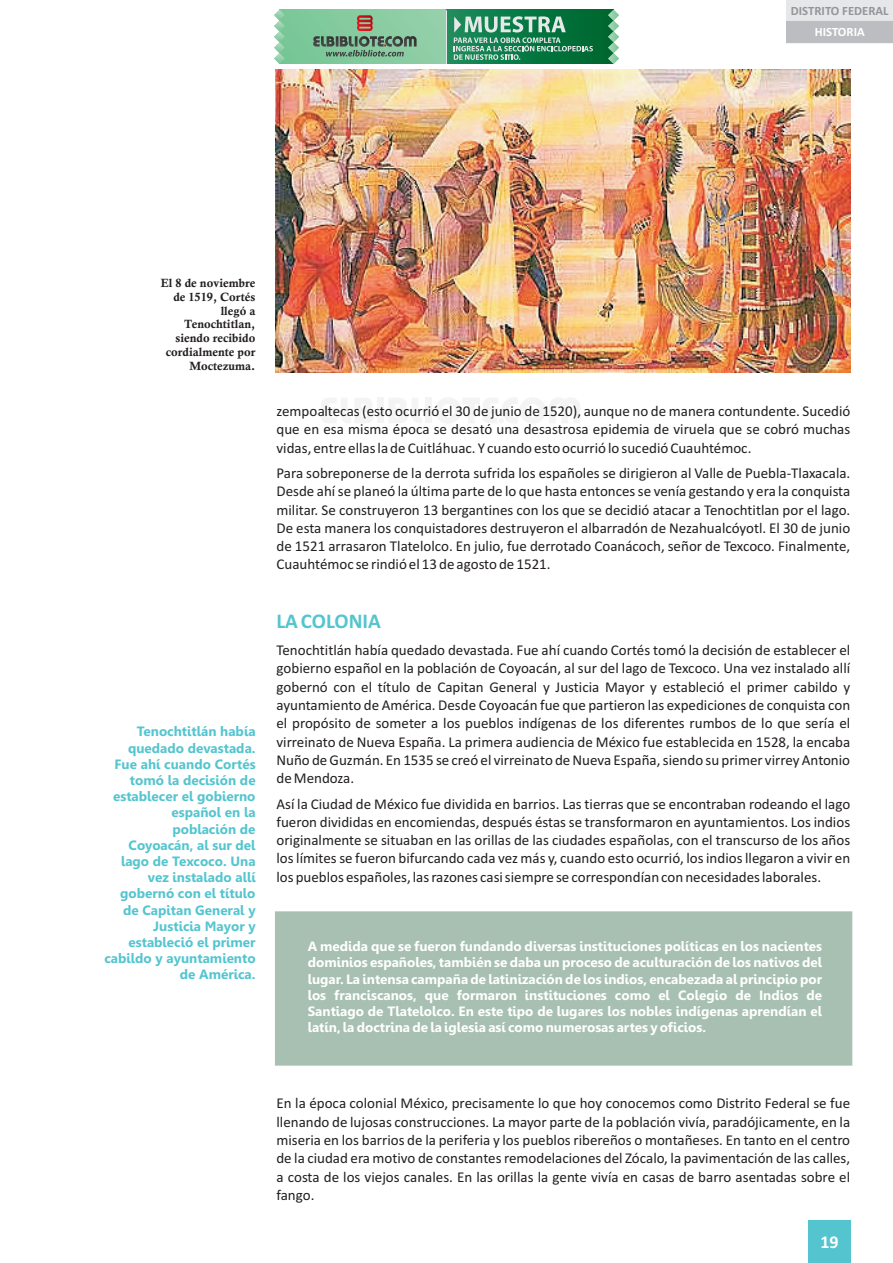
<style>
.page{position:relative;width:893px;height:1263px;background:#fff}
.page>*{position:absolute;margin:0;border:0;box-sizing:border-box;transform-origin:0 0}
.t1{font:700 21px "Calibri";color:#54c5cf}
.t2{font:700 18px "Calibri";color:#fff}
.t3{font:15px/18.3px "Calibri";color:#231f20;text-align:justify}
.t4{font:700 13.5px/16.2px "Gisha";color:#fff;text-align:justify}
.t5{font:700 13.5px/16.2px "Gisha";color:#54c5cf;text-align:right}
.t6{font:700 12.75px "Calibri";color:#939598}
.t7{font:700 12.75px "Calibri";color:#fff}
.t8{font:700 12px/13.8px "Calis MT Bol";color:#231f20;text-align:right}
</style>
<div class="page">
<div style="left:786px;top:0;width:107px;height:22px;background:#e6e7e9"></div>
<div style="left:786px;top:21px;width:107px;height:22px;background:#bcbdc0"></div>
<div style="left:808px;top:1220px;width:42px;height:43px;background:#54c5cf"></div>
<img style="left:276px;top:70px;width:574px;height:303px">
<div style="left:275px;top:912px;width:577px;height:153px;background:#a7c0b1"></div>
<svg style="left:285px;top:10px;width:161px;height:54px;background:#85cba0"></svg>
<svg style="left:321px;top:398px;width:53px;height:25px"></svg>
<div style="left:377px;top:398px;width:7px;height:25px;background:#f4f4f4"></div>
<svg style="left:389px;top:398px;width:33px;height:25px"></svg>
<div style="left:425px;top:398px;width:7px;height:25px;background:#f4f4f4"></div>
<svg style="left:435px;top:398px;width:145px;height:25px"></svg>
<div style="left:446px;top:10px;width:168px;height:54px;background:linear-gradient(to right,#1a8c5b,#00642b)"></div>
<svg style="left:274px;top:10px;width:11px;height:54px"></svg>
<svg style="left:608px;top:10px;width:11px;height:54px"></svg>
<svg style="left:312px;top:15px;width:105px;height:42px;background:#7aa887"></svg>
<svg style="left:454px;top:16px;width:139px;height:44px;background:#469671"></svg>
<hr style="left:446px;top:10px;width:1px;height:54px;background:#e6e7e9">
<p class="t6" style="left:791px;top:5px;width:99px">DISTRITO FEDERAL</p>
<p class="t7" style="left:815px;top:26px;width:52px">HISTORIA</p>
<p class="t8" style="left:161px;top:277px;width:96px">El 8 de noviembre de 1519, Cortés llegó a<br>Tenochtitlan, siendo recibido cordialmente por<br>Moctezuma.</p>
<p class="t5" style="left:104px;top:725px;width:153px">Tenochtitlán había quedado devastada.<br>Fue ahí cuando Cortés tomó la decisión de establecer el gobierno español en la población de<br>Coyoacán, al sur del lago de Texcoco. Una vez instalado allí gobernó con el título de Capitan General y<br>Justicia Mayor y estableció el primer cabildo y ayuntamiento de América.</p>
<p class="t3" style="left:277px;top:403px;width:575px">zempoaltecas (esto ocurrió el 30 de junio de 1520), aunque no de manera contundente. Sucedió que en esa misma época se desató una desastrosa epidemia de viruela que se cobró muchas vidas, entre ellas la de Cuitláhuac. Y cuando esto ocurrió lo sucedió Cuauhtémoc.</p>
<p class="t3" style="left:276px;top:465px;width:575px">Para sobreponerse de la derrota sufrida los españoles se dirigieron al Valle de Puebla-Tlaxacala.<br>Desde ahí se planeó la última parte de lo que hasta entonces se venía gestando y era la conquista militar. Se construyeron 13 bergantines con los que se decidió atacar a Tenochtitlan por el lago.<br>De esta manera los conquistadores destruyeron el albarradón de Nezahualcóyotl. El 30 de junio de 1521 arrasaron Tlatelolco. En julio, fue derrotado Coanácoch, señor de Texcoco. Finalmente, Cuauhtémoc se rindió el 13 de agosto de 1521.</p>
<h1 class="t1" style="left:276px;top:612px;width:106px">LA COLONIA</h1>
<p class="t3" style="left:276px;top:642px;width:575px">Tenochtitlán había quedado devastada. Fue ahí cuando Cortés tomó la decisión de establecer el gobierno español en la población de Coyoacán, al sur del lago de Texcoco. Una vez instalado allí gobernó con el título de Capitan General y Justicia Mayor y estableció el primer cabildo y ayuntamiento de América. Desde Coyoacán fue que partieron las expediciones de conquista con el propósito de someter a los pueblos indígenas de los diferentes rumbos de lo que sería el virreinato de Nueva España. La primera audiencia de México fue establecida en 1528, la encaba Nuño de Guzmán. En 1535 se creó el virreinato de Nueva España, siendo su primer virrey Antonio de Mendoza.</p>
<p class="t3" style="left:276px;top:796px;width:575px">Así la Ciudad de México fue dividida en barrios. Las tierras que se encontraban rodeando el lago fueron divididas en encomiendas, después éstas se transformaron en ayuntamientos. Los indios originalmente se situaban en las orillas de las ciudades españolas, con el transcurso de los años los límites se fueron bifurcando cada vez más y, cuando esto ocurrió, los indios llegaron a vivir en los pueblos españoles, las razones casi siempre se correspondían con necesidades laborales.</p>
<p class="t4" style="left:308px;top:939px;width:516px">A medida que se fueron fundando diversas instituciones políticas en los nacientes dominios españoles, también se daba un proceso de aculturación de los nativos del lugar. La intensa campaña de latinización de los indios, encabezada al principio por los franciscanos, que formaron instituciones como el Colegio de Indios de Santiago de Tlatelolco. En este tipo de lugares los nobles indígenas aprendían el latín, la doctrina de la iglesia así como numerosas artes y oficios.</p>
<p class="t3" style="left:276px;top:1095px;width:575px">En la época colonial México, precisamente lo que hoy conocemos como Distrito Federal se fue llenando de lujosas construcciones. La mayor parte de la población vivía, paradójicamente, en la miseria en los barrios de la periferia y los pueblos ribereños o montañeses. En tanto en el centro de la ciudad era motivo de constantes remodelaciones del Zócalo, la pavimentación de las calles, a costa de los viejos canales. En las orillas la gente vivía en casas de barro asentadas sobre el fango.</p>
<p class="t2" style="left:820px;top:1234px;width:20px">19</p>
</div>
